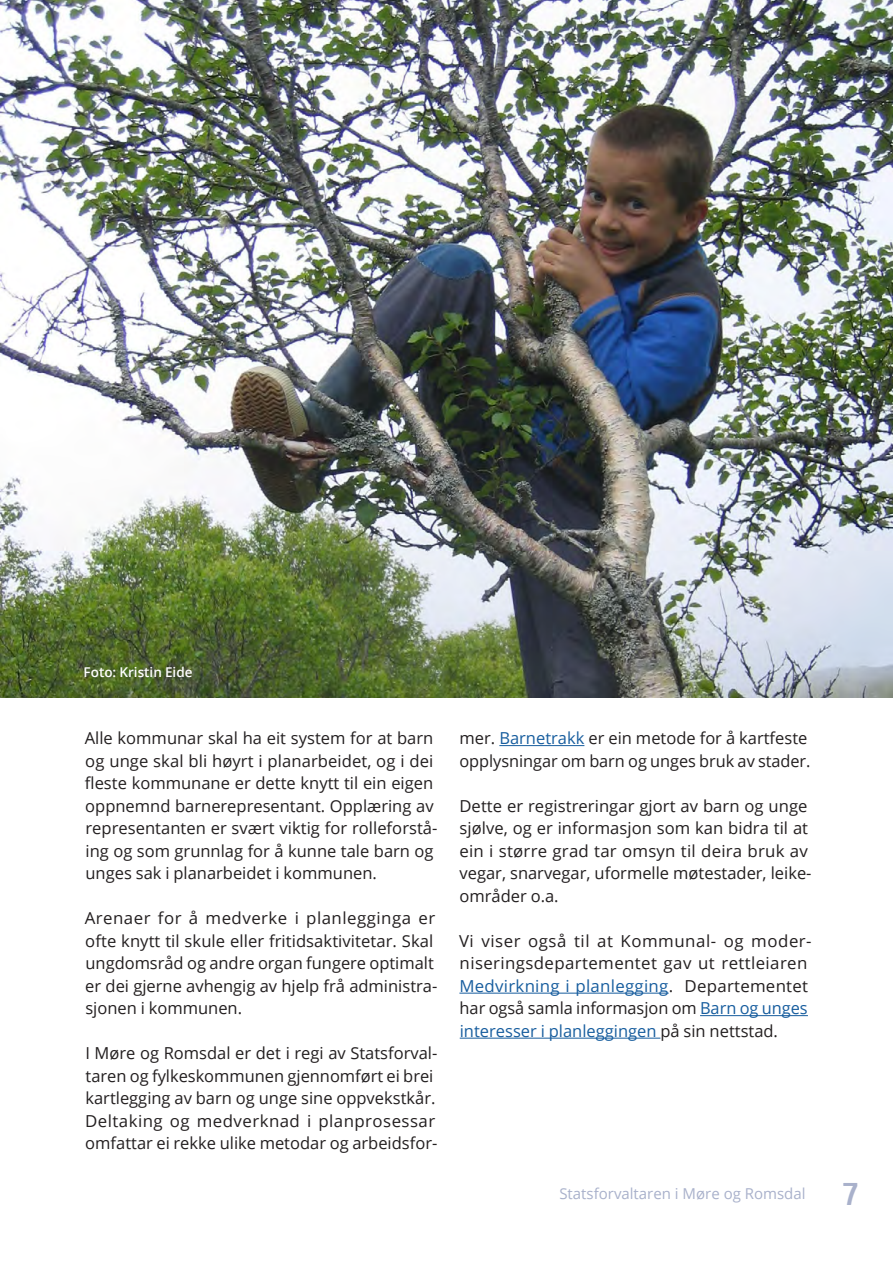
<style>
.page{position:relative;width:893px;height:1263px;background:#fff}
.page>*{position:absolute;margin:0;border:0;box-sizing:border-box;transform-origin:0 0}
.t1{font:500 31.5px "Forma DJR Micro";color:#a9b1cb}
.Brødtekst{font:16.5px/22.5px "Open Sans";color:#231f20}
.t2{font:15px "Open Sans";color:#a9b1cb}
.Bildetekst_11{font:600 13.5px "Open Sans";color:#fff}
.s1{color:#175d9e}
</style>
<div class="page">
<img style="left:0;top:0;width:893px;height:697px">
<hr style="left:499px;top:745px;width:85px;height:1px;background:#175d9e">
<hr style="left:459px;top:993px;width:210px;height:1px;background:#175d9e">
<hr style="left:700px;top:1015px;width:108px;height:1px;background:#175d9e">
<hr style="left:460px;top:1038px;width:200px;height:1px;background:#175d9e">
<p class="Bildetekst_11" style="left:84px;top:663px;width:110px">Foto: Kristin Eide</p>
<p class="Brødtekst" style="left:85px;top:727px;width:354px">Alle kommunar skal ha eit system for at barn og unge skal bli høyrt i planarbeidet, og i dei fleste kommunane er dette knytt til ein eigen oppnemnd barnerepresentant. Opplæring av representanten er svært viktig for rolleforstå&shy;ing og som grunnlag for å kunne tale barn og unges sak i planarbeidet i kommunen.</p>
<p class="Brødtekst" style="left:85px;top:907px;width:354px">Arenaer for å medverke i planlegginga er ofte knytt til skule eller fritidsaktivitetar. Skal ungdomsråd og andre organ fungere optimalt er dei gjerne avhengig av hjelp frå administra&shy;sjonen i kommunen.</p>
<p class="Brødtekst" style="left:85px;top:1042px;width:353px">I Møre og Romsdal er det i regi av Statsforval&shy;taren og fylkeskommunen gjennomført ei brei kartlegging av barn og unge sine oppvekstkår.</p>
<p class="Brødtekst" style="left:85px;top:1109px;width:354px">Deltaking og medverknad i planprosessar omfattar ei rekke ulike metodar og arbeidsfor-</p>
<p class="Brødtekst" style="left:459px;top:727px;width:353px">mer. <span class="s1">Barnetrakk</span> er ein metode for å kartfeste opplysningar om barn og unges bruk av stader.</p>
<p class="Brødtekst" style="left:459px;top:794px;width:354px">Dette er registreringar gjort av barn og unge sjølve, og er informasjon som kan bidra til at ein i større grad tar omsyn til deira bruk av vegar, snarvegar, uformelle møtestader, leike&shy;områder o.a.</p>
<p class="Brødtekst" style="left:459px;top:929px;width:354px">Vi viser også til at Kommunal- og moder&shy;niseringsdepartementet gav ut rettleiaren <span class="s1">Medvirkning i planlegging</span>. Departementet har også samla informasjon om <span class="s1">Barn og unges interesser i planleggingen</span> på sin nettstad.</p>
<p class="t2" style="left:559px;top:1183px;width:248px">Statsforvaltaren i Møre og Romsdal</p>
<h1 class="t1" style="left:843px;top:1174px;width:17px">7</h1>
</div>
